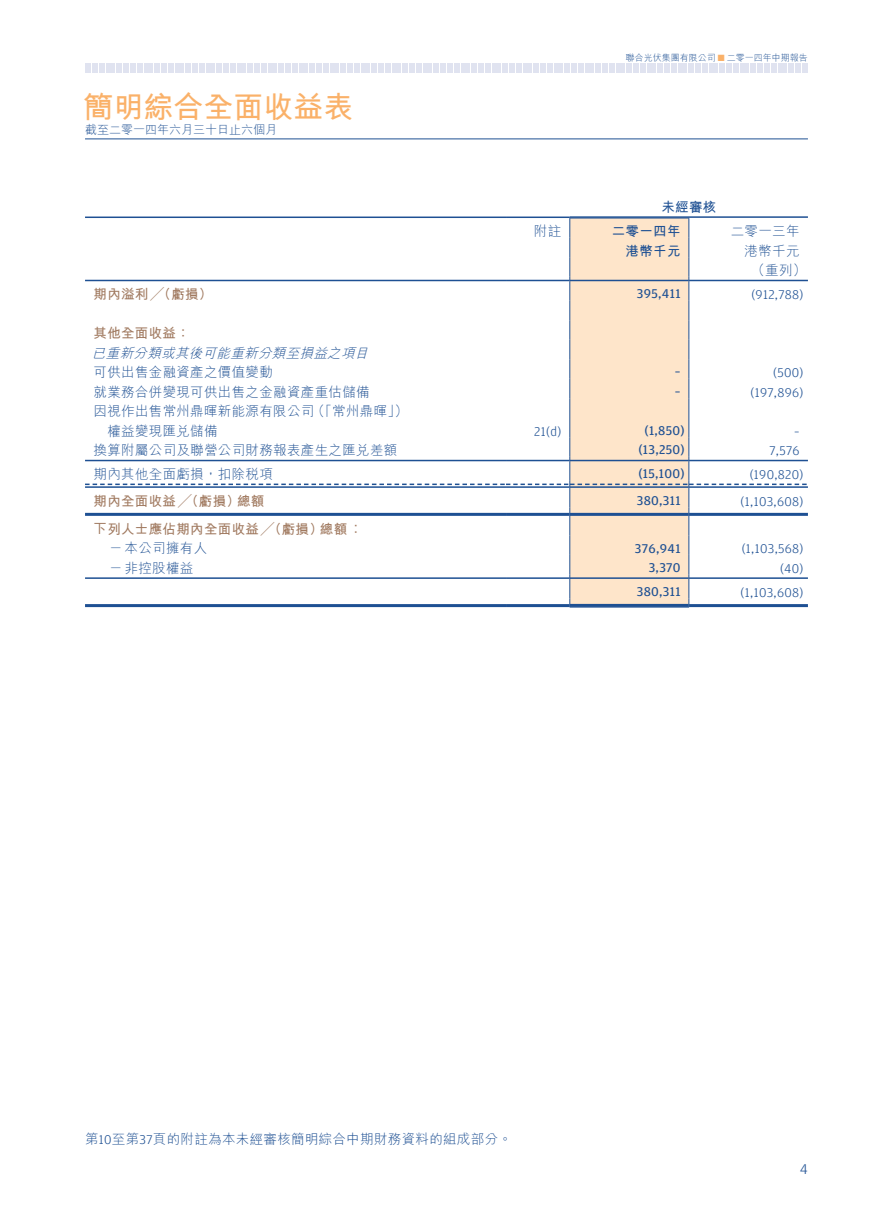
<style>
.page{position:relative;width:893px;height:1212px;background:#fff}
.page>*{position:absolute;margin:0;border:0;box-sizing:border-box;transform-origin:0 0}
.t1{font:700 30px "M Hei HK";color:#fab169}
.t2{font:300 15px "Amplitude";color:#1e5093}
.t3{font:300 13.5px/19.5px "M Hei HK";letter-spacing:.025em;color:#1e5093}
.t4{font:300 13.5px "Amplitude";letter-spacing:.025em;color:#1e5093}
.t5{font:13.5px "Amplitude";letter-spacing:.025em;color:#1e5093}
.t6{font:700 13.5px "M Hei HK";letter-spacing:.025em;color:#a0795f}
.t7{font:italic 300 13.5px "M Hei HK";color:#1e5093}
.t8{font:700 13.5px "M Hei HK";letter-spacing:.025em;color:#1e5093}
.t9{font:300 12px "M Hei HK";color:#1e5093}
.t10{font:300 9px "M Hei HK";color:#1e5093}
.s1{color:#fab169}
.s2{font-family:"Amplitude"}
</style>
<div class="page">
<hr style="left:85px;top:139px;width:723px;height:1px;background:#1e5093">
<svg style="left:85px;top:64px;width:723px;height:9px;background:#e3e6f1"></svg>
<div style="left:571px;top:219px;width:118px;height:218px;background:#fee5ca"></div>
<hr style="left:570px;top:218px;width:119px;height:1px;background:#1e5093">
<svg style="left:570px;top:218px;width:1px;height:180px"></svg>
<svg style="left:689px;top:218px;width:1px;height:180px"></svg>
<hr style="left:570px;top:398px;width:1px;height:39px;background:#1e5093">
<hr style="left:689px;top:398px;width:1px;height:39px;background:#1e5093">
<hr style="left:570px;top:607px;width:119px;height:1px;background:#1e5093">
<hr style="left:85px;top:216px;width:421px;height:2px;background:#1e5093">
<hr style="left:506px;top:216px;width:64px;height:2px;background:#1e5093">
<hr style="left:570px;top:216px;width:238px;height:2px;background:#1e5093">
<hr style="left:85px;top:280px;width:421px;height:1px;background:#1e5093">
<hr style="left:506px;top:280px;width:64px;height:1px;background:#1e5093">
<hr style="left:570px;top:280px;width:119px;height:1px;background:#1e5093">
<hr style="left:689px;top:280px;width:119px;height:1px;background:#1e5093">
<hr style="left:689px;top:460px;width:119px;height:1px;background:#1e5093">
<hr style="left:689px;top:486px;width:119px;height:2px;background:#1e5093">
<svg style="left:85px;top:437px;width:722px;height:167px"></svg>
<hr style="left:85px;top:513px;width:421px;height:3px;background:#1e5093">
<hr style="left:506px;top:513px;width:64px;height:3px;background:#1e5093">
<hr style="left:570px;top:513px;width:119px;height:3px;background:#1e5093">
<hr style="left:689px;top:513px;width:119px;height:3px;background:#1e5093">
<hr style="left:85px;top:577px;width:421px;height:2px;background:#1e5093">
<hr style="left:506px;top:577px;width:64px;height:2px;background:#1e5093">
<hr style="left:570px;top:577px;width:119px;height:2px;background:#1e5093">
<hr style="left:689px;top:577px;width:119px;height:2px;background:#1e5093">
<hr style="left:85px;top:604px;width:421px;height:3px;background:#1e5093">
<hr style="left:506px;top:604px;width:64px;height:3px;background:#1e5093">
<hr style="left:570px;top:604px;width:119px;height:3px;background:#1e5093">
<hr style="left:689px;top:604px;width:119px;height:3px;background:#1e5093">
<h1 class="t1" style="left:84px;top:85px;width:272px">簡明綜合全面收益表</h1>
<p class="t9" style="left:85px;top:121px;width:193px">截至二零一四年六月三十日止六個月</p>
<p class="t6" style="left:94px;top:284px;width:120px">期內溢利╱（虧損(</p>
<p class="t6" style="left:94px;top:323px;width:98px">其他全面收益：</p>
<p class="t7" style="left:92px;top:343px;width:282px">已重新分類或其後可能重新分類至損益之項目</p>
<p class="t3" style="left:94px;top:362px;width:181px">可供出售金融資產之價值變動</p>
<p class="t3" style="left:311px;top:381px;width:98px;text-indent:-218px">就業務合併變現可供出售之金融資產重估儲備<br>（「常州鼎暉 (「</p>
<p class="t3" style="left:94px;top:401px;width:222px">因視作出售常州鼎暉新能源有限公司</p>
<p class="t3" style="left:107px;top:420px;width:112px">權益變現匯兌儲備</p>
<p class="t3" style="left:94px;top:440px;width:305px">換算附屬公司及聯營公司財務報表產生之匯兌差額</p>
<p class="t3" style="left:94px;top:464px;width:181px">期內其他全面虧損，扣除稅項</p>
<p class="t6" style="left:94px;top:491px;width:148px">期內全面收益╱（虧損）</p>
<p class="t6" style="left:237px;top:491px;width:29px">總額</p>
<p class="t6" style="left:94px;top:519px;width:231px">下列人士應佔期內全面收益╱（虧損）</p>
<p class="t6" style="left:320px;top:519px;width:44px">總額‥</p>
<p class="t3" style="left:94px;top:538px;width:115px">　－本公司擁有人</p>
<p class="t3" style="left:94px;top:557px;width:101px">　－非控股權益</p>
<p class="t10" style="left:626px;top:52px;width:184px">聯合光伏集團有限公司 <span class="s1">■</span> 二零一四年中期報告</p>
<p class="t3" style="left:534px;top:221px;width:29px">附註</p>
<p class="t4" style="left:534px;top:423px;width:28px">2 1 (d(</p>
<p class="t8" style="left:661px;top:197px;width:56px">未經審核</p>
<p class="t8" style="left:612px;top:221px;width:70px">二零一四年</p>
<p class="t8" style="left:626px;top:241px;width:56px">港幣千元</p>
<p class="t5" style="left:637px;top:286px;width:45px">395,411</p>
<p class="t3" style="left:731px;top:221px;width:70px">二零一三年</p>
<p class="t3" style="left:745px;top:240px;width:56px">港幣千元</p>
<p class="t3" style="left:751px;top:260px;width:56px">（重列(</p>
<p class="t4" style="left:751px;top:287px;width:54px">)912,788(</p>
<p class="t5" style="left:675px;top:364px;width:7px">–</p>
<p class="t4" style="left:773px;top:365px;width:32px">)500(</p>
<p class="t5" style="left:675px;top:384px;width:7px">–</p>
<p class="t4" style="left:750px;top:384px;width:54px">)197,896(</p>
<p class="t5" style="left:644px;top:423px;width:42px">)1,850(</p>
<p class="t4" style="left:794px;top:423px;width:7px">–</p>
<p class="t5" style="left:638px;top:442px;width:48px">)13,250(</p>
<p class="t4" style="left:769px;top:443px;width:32px">7,576</p>
<p class="t5" style="left:638px;top:466px;width:48px">)15,100(</p>
<p class="t4" style="left:750px;top:467px;width:55px">)190,820(</p>
<p class="t5" style="left:637px;top:493px;width:45px">380,311</p>
<p class="t4" style="left:741px;top:494px;width:64px">)1,103,608(</p>
<p class="t5" style="left:635px;top:540px;width:47px">376,941</p>
<p class="t4" style="left:742px;top:541px;width:63px">)1,103,568(</p>
<p class="t5" style="left:649px;top:560px;width:33px">3,370</p>
<p class="t4" style="left:780px;top:561px;width:25px">)40(</p>
<p class="t5" style="left:637px;top:584px;width:45px">380,311</p>
<p class="t4" style="left:741px;top:585px;width:64px">)1,103,608(</p>
<p class="t3" style="left:85px;top:1129px;width:428px">第<span class="s2">10</span>至第<span class="s2">37</span>頁的附註為本未經審核簡明綜合中期財務資料的組成部分。</p>
<p class="t2" style="left:800px;top:1161px;width:10px">4</p>
</div>
